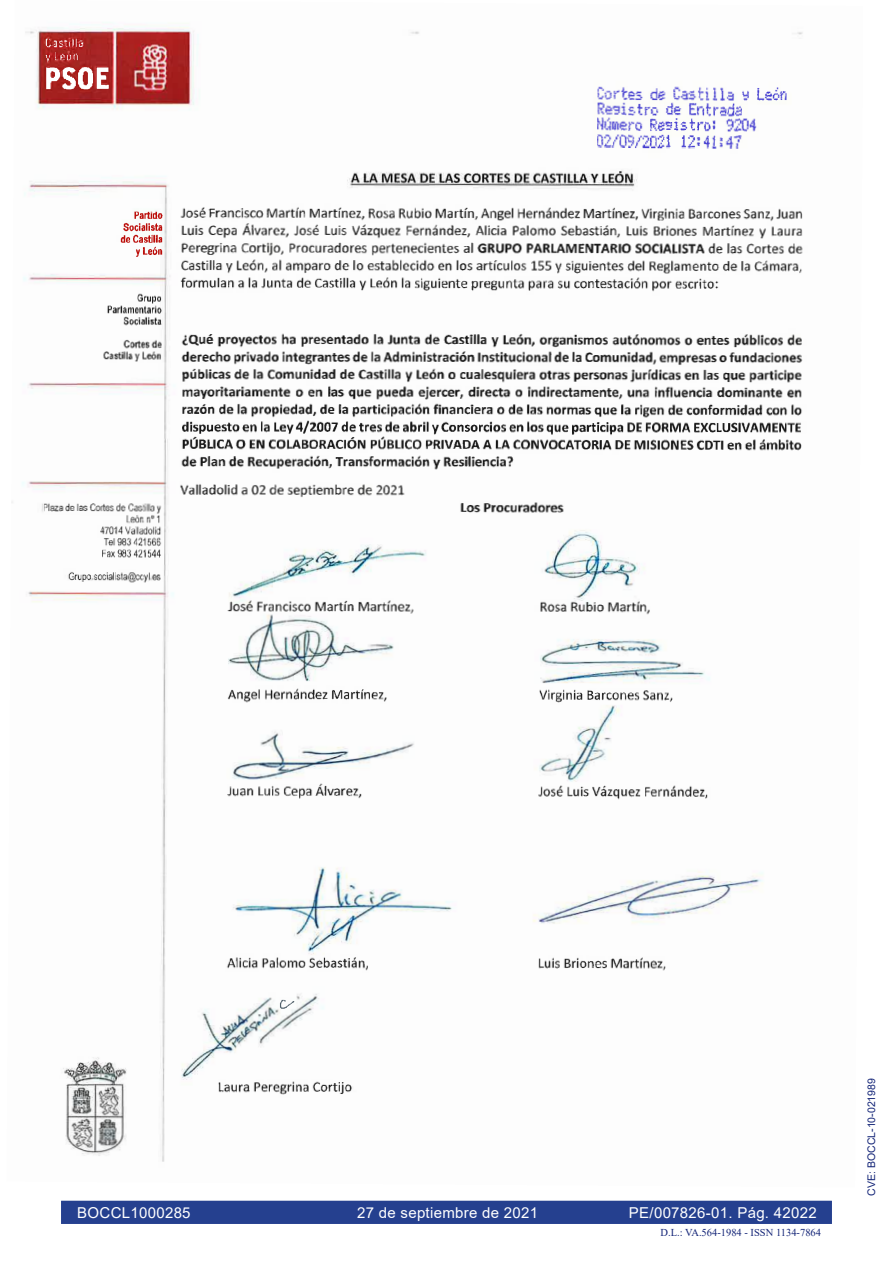
<style>
.page{position:relative;width:893px;height:1263px;background:#fff}
.page>*{position:absolute;margin:0;border:0;box-sizing:border-box;transform-origin:0 0}
.E_CVE{font:15px "Arial";letter-spacing:.02em;color:#fff}
.t1{font:10.5px "Times New Roman";color:#132477}
.t2{font:10.5px "Arial";color:#132477}
</style>
<div class="page">
<div style="left:60px;top:1200px;width:773px;height:25px;background:#25408f"></div>
<div style="left:60px;top:1199px;width:773px;height:26px;border:2px solid #fff"></div>
<img style="left:11px;top:26px;width:792px;height:1136px">
<img style="left:44px;top:39px;width:66px;height:51px">
<img style="left:597px;top:86px;width:192px;height:63px">
<img style="left:40px;top:167px;width:763px;height:931px">
<img style="left:279px;top:1000px;width:16px;height:9px">
<p class="E_CVE" style="left:77px;top:1202px;width:115px">BOCCL1000285</p>
<p class="E_CVE" style="left:357px;top:1202px;width:183px">27 de septiembre de 2021</p>
<p class="E_CVE" style="left:629px;top:1202px;width:189px">PE/007826-01. Pág. 42022</p>
<p class="t1" style="left:661px;top:1225px;width:162px">D.L.: VA.564-1984 - ISSN 1134-7864</p>
<p class="t2" style="left:864px;top:1195px;width:119px;rotate:-90deg">CVE: BOCCL-10-021989</p>
</div>
